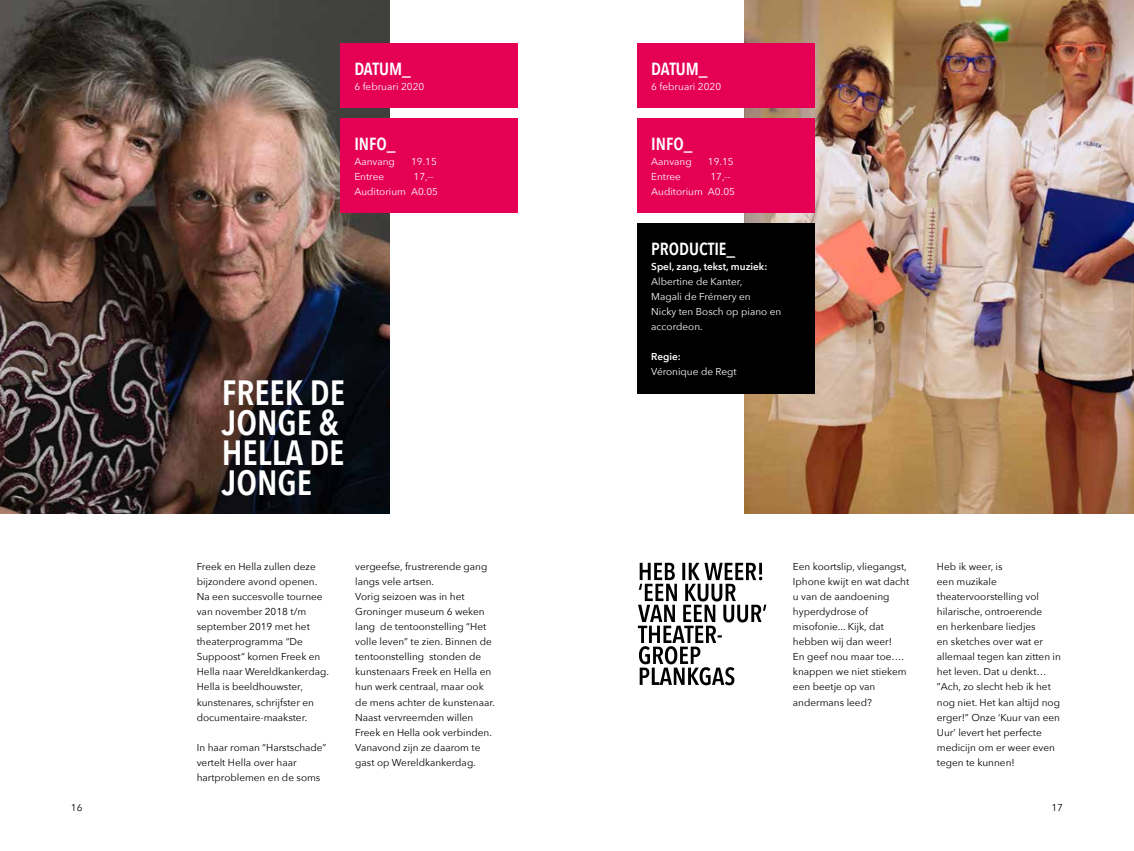
<style>
.page{position:relative;width:1134px;height:851px;background:#fff}
.page>*{position:absolute;margin:0;border:0;box-sizing:border-box;transform-origin:0 0}
.t1{font:600 35px/30px "Avenir Next Condensed";color:#fff}
.t2{font:600 17.5px "Avenir Next Condensed";color:#fff}
.t3{font:10px/15px "Avenir Next";color:#000}
.t4{font:10px/15px "Avenir Next";color:#fff}
.t5{font:600 10px "Avenir Next";color:#fff}
</style>
<div class="page">
<img style="left:0;top:0;width:390px;height:513px">
<img style="left:744px;top:0;width:390px;height:513px">
<svg style="left:638px;top:562px;width:128px;height:123px"></svg>
<div style="left:340px;top:43px;width:177px;height:53px;background:#e50056"></div>
<div style="left:340px;top:66px;width:177px;height:42px;background:#e50056"></div>
<div style="left:340px;top:118px;width:177px;height:53px;background:#e50056"></div>
<div style="left:340px;top:141px;width:177px;height:72px;background:#e50056"></div>
<div style="left:637px;top:43px;width:177px;height:53px;background:#e50056"></div>
<div style="left:637px;top:66px;width:177px;height:42px;background:#e50056"></div>
<div style="left:637px;top:118px;width:177px;height:53px;background:#e50056"></div>
<div style="left:637px;top:156px;width:177px;height:57px;background:#e50056"></div>
<div style="left:637px;top:223px;width:177px;height:53px;background:#000"></div>
<div style="left:637px;top:276px;width:177px;height:42px;background:#000"></div>
<div style="left:637px;top:291px;width:177px;height:57px;background:#000"></div>
<div style="left:637px;top:336px;width:177px;height:42px;background:#000"></div>
<div style="left:637px;top:351px;width:177px;height:42px;background:#000"></div>
<h2 class="t2" style="left:354px;top:54px;width:58px">DATUM_</h2>
<p class="t4" style="left:354px;top:79px;width:71px">6 februari 2020</p>
<h2 class="t2" style="left:354px;top:129px;width:43px">INFO_</h2>
<p class="t4" style="left:354px;top:154px;width:42px">Aanvang</p>
<p class="t4" style="left:411px;top:154px;width:27px">19.15</p>
<p class="t4" style="left:354px;top:169px;width:31px">Entree</p>
<p class="t4" style="left:354px;top:169px;width:85px;text-indent:59px">17,--<br>Auditorium A0.05</p>
<h1 class="t1" style="left:222px;top:377px;width:125px">FREEK DE<br>JONGE &amp;<br>HELLA DE<br>JONGE</h1>
<h2 class="t2" style="left:651px;top:54px;width:58px">DATUM_</h2>
<p class="t4" style="left:651px;top:79px;width:71px">6 februari 2020</p>
<h2 class="t2" style="left:651px;top:129px;width:43px">INFO_</h2>
<p class="t4" style="left:651px;top:154px;width:42px">Aanvang</p>
<p class="t4" style="left:708px;top:154px;width:27px">19.15</p>
<p class="t4" style="left:651px;top:169px;width:31px">Entree</p>
<p class="t4" style="left:651px;top:169px;width:85px;text-indent:59px">17,--<br>Auditorium A0.05</p>
<h2 class="t2" style="left:651px;top:234px;width:86px">PRODUCTIE_</h2>
<p class="t5" style="left:651px;top:258px;width:118px">Spel, zang, tekst, muziek:</p>
<p class="t4" style="left:651px;top:274px;width:132px">Albertine de Kanter,<br>Magali de Frémery en<br>Nicky ten Bosch op piano en accordeon.</p>
<p class="t5" style="left:651px;top:348px;width:31px">Regie:</p>
<p class="t4" style="left:651px;top:364px;width:87px">Véronique de Regt</p>
<p class="t3" style="left:197px;top:559px;width:134px">Freek en Hella zullen deze bijzondere avond openen.<br>Na een succesvolle tournee van november 2018 t/m september 2019 met het theaterprogramma “De<br>Suppoost” komen Freek en<br>Hella naar Wereldkankerdag.<br>Hella is beeldhouwster, kunstenares, schrijfster en documentaire-maakster.</p>
<p class="t3" style="left:197px;top:739px;width:131px">In haar roman “Harstschade” vertelt Hella over haar hartproblemen en de soms</p>
<p class="t3" style="left:355px;top:559px;width:141px">vergeefse, frustrerende gang langs vele artsen.<br>Vorig seizoen was in het<br>Groninger museum 6 weken lang de tentoonstelling “Het volle leven” te zien. Binnen de tentoonstelling stonden de kunstenaars Freek en Hella en hun werk centraal, maar ook de mens achter de kunstenaar.<br>Naast vervreemden willen<br>Freek en Hella ook verbinden.<br>Vanavond zijn ze daarom te gast op Wereldkankerdag.</p>
<p class="t3" style="left:793px;top:559px;width:118px">Een koortslip, vliegangst,<br>Iphone kwijt en wat dacht u van de aandoening hyperdydrose of misofonie... Kijk, dat hebben wij dan weer!<br>En geef nou maar toe…. knappen we niet stiekem een beetje op van andermans leed?</p>
<p class="t3" style="left:937px;top:559px;width:126px">Heb ik weer, is<br>een muzikale theatervoorstelling vol hilarische, ontroerende<br>en herkenbare liedjes<br>en sketches over wat er allemaal tegen kan zitten in het leven. Dat u denkt… ”Ach, zo slecht heb ik het nog niet. Het kan altijd nog erger!” Onze ‘Kuur van een<br>Uur’ levert het perfecte medicijn om er weer even tegen te kunnen!</p>
<p class="t3" style="left:71px;top:799px;width:13px">16</p>
<p class="t3" style="left:1051px;top:799px;width:13px">17</p>
</div>
